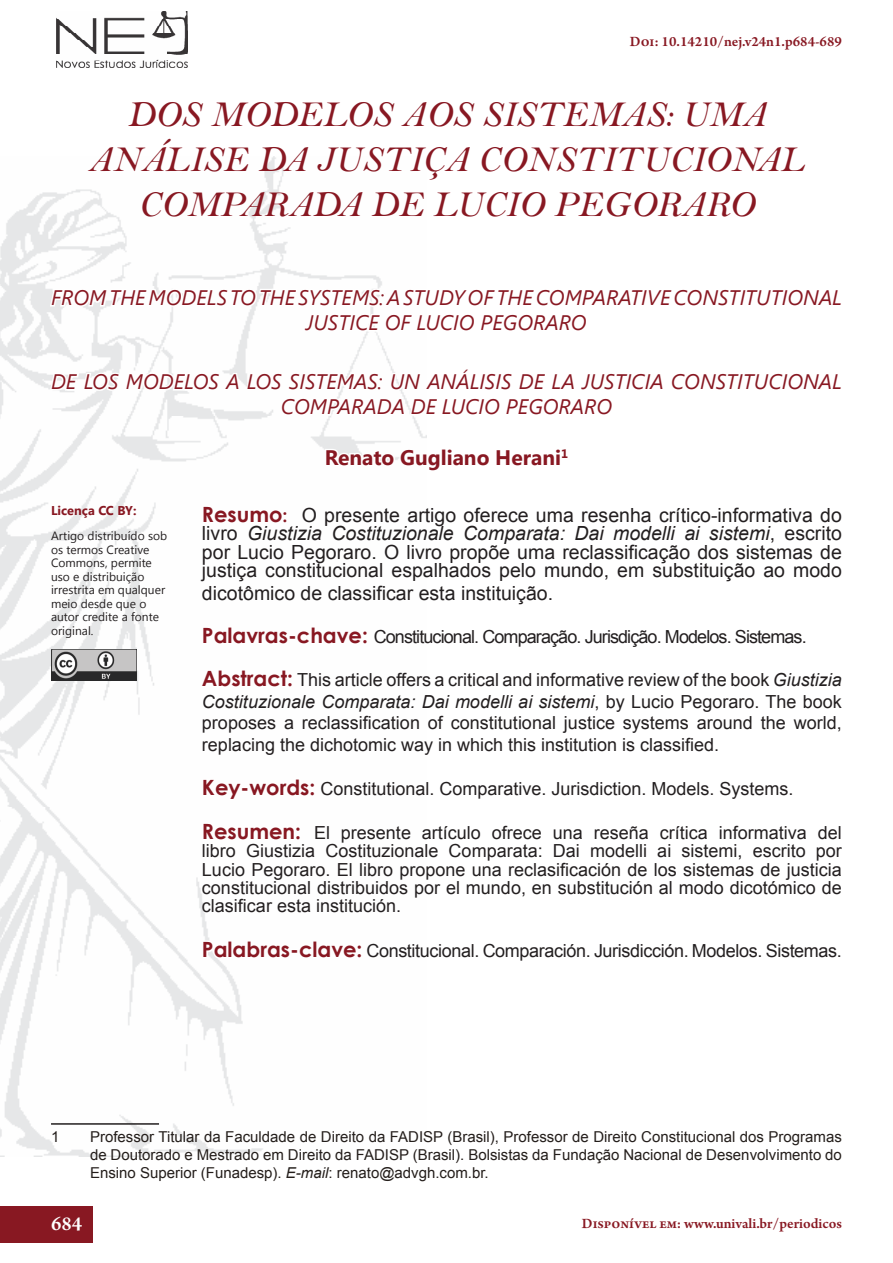
<style>
.page{position:relative;width:893px;height:1263px;background:#fff}
.page>*{position:absolute;margin:0;border:0;box-sizing:border-box;transform-origin:0 0}
.Título{font:37.5px/45px "Bell MT Italic";color:#881822;text-align:center}
.Título_Estrangeiro{font:italic 21px/25.2px "Segoe UI";color:#881822;text-align:center}
.Autor{font:700 21px "Segoe UI";color:#881822}
.Notas_de_Rodapé{font:600 21px "Arno Pro";color:#fff}
.Resumos{font:19.5px/18.5px "Arial";color:#231f20;text-align:justify}
.Resumos-2{font:18px/18.5px "Arial";color:#231f20;text-align:justify}
.Resumos-3{font:18px "Arial";letter-spacing:-.02em;color:#231f20}
.Resumos-4{font:18px "Arial";letter-spacing:-.05em;color:#231f20}
.Notas_de_Rodapé-2{font:15px/18px "Arial";color:#241e1b;text-align:justify}
.t1{font:600 15px "Arno Pro";color:#881822}
.t2{font:700 12.75px "Segoe UI";color:#881822}
.Texto{font:12px/13.5px "Segoe UI";color:#231f20}
.s1{font-family:"Century Gothic";font-weight:700;font-size:21px;color:#881822}
.s2{font-family:"Century Gothic";font-weight:700;font-size:18px;color:#881822}
.s3{font-style:italic}
</style>
<div class="page">
<div style="left:0;top:1206px;width:93px;height:36px;background:#881822"></div>
<img style="left:56px;top:12px;width:131px;height:56px">
<img style="left:0;top:156px;width:426px;height:1001px">
<svg style="left:201px;top:503px;width:90px;height:23px"></svg>
<svg style="left:201px;top:624px;width:170px;height:24px"></svg>
<svg style="left:199px;top:667px;width:97px;height:24px"></svg>
<svg style="left:201px;top:776px;width:117px;height:26px"></svg>
<svg style="left:201px;top:820px;width:103px;height:23px"></svg>
<svg style="left:201px;top:938px;width:164px;height:23px"></svg>
<img style="left:51px;top:649px;width:86px;height:32px">
<svg style="left:48px;top:279px;width:378px;height:66px"></svg>
<svg style="left:48px;top:364px;width:378px;height:56px"></svg>
<svg style="left:323px;top:445px;width:103px;height:29px"></svg>
<hr style="left:51px;top:1123px;width:108px;height:2px;background:#231f20">
<p class="t1" style="left:630px;top:33px;width:214px">Doi: 10.14210/nej.v24n1.p684-689</p>
<p class="Título" style="left:88px;top:91px;width:718px">DOS MODELOS AOS SISTEMAS: UMA<br>ANÁLISE DA JUSTIÇA CONSTITUCIONAL<br>COMPARADA DE LUCIO PEGORARO</p>
<p class="Título_Estrangeiro" style="left:51px;top:284px;width:792px">FROM THE MODELS TO THE SYSTEMS: A STUDY OF THE COMPARATIVE CONSTITUTIONAL<br>JUSTICE OF LUCIO PEGORARO</p>
<p class="Título_Estrangeiro" style="left:51px;top:368px;width:792px">DE LOS MODELOS A LOS SISTEMAS: UN ANÁLISIS DE LA JUSTICIA CONSTITUCIONAL<br>COMPARADA DE LUCIO PEGORARO</p>
<p class="Autor" style="left:325px;top:443px;width:245px">Renato Gugliano Herani<sup>1</sup></p>
<p class="t2" style="left:51px;top:502px;width:87px">Licença CC BY:</p>
<p class="Texto" style="left:51px;top:528px;width:118px">Artigo distribuído sob os termos Creative<br>Commons, permite uso e distribuição irrestrita em qualquer meio desde que o autor credite a fonte original.</p>
<p class="Resumos" style="left:202px;top:506px;width:641px"><span class="s1">Resumo</span><span class="s2">:</span> O presente artigo oferece uma resenha crítico-informativa do livro <span class="s3">Giustizia Costituzionale Comparata: Dai modelli ai sistemi</span>, escrito por Lucio Pegoraro. O livro propõe uma reclassificação dos sistemas de justiça constitucional espalhados pelo mundo, em substituição ao modo</p>
<p class="Resumos" style="left:202px;top:584px;width:353px">dicotômico de classificar esta instituição.</p>
<p class="Resumos-4" style="left:202px;top:625px;width:606px"><span class="s1">Palavras-chave:</span> Constitucional. Comparação. Jurisdição. Modelos. Sistemas.</p>
<p class="Resumos-2" style="left:202px;top:669px;width:641px;line-height:21.6px"><span class="s1">Abstract:</span> This article offers a critical and informative review of the book <span class="s3">Giustizia Costituzionale Comparata: Dai modelli ai sistemi</span>, by Lucio Pegoraro. The book proposes a reclassification of constitutional justice systems around the world, replacing the dichotomic way in which this institution is classified.</p>
<p class="Resumos-2" style="left:202px;top:779px;width:593px"><span class="s1">Key-words:</span> Constitutional. Comparative. Jurisdiction. Models. Systems.</p>
<p class="Resumos-2" style="left:202px;top:823px;width:641px"><span class="s1">Resumen:</span> El presente artículo ofrece una reseña crítica informativa del libro Giustizia Costituzionale Comparata: Dai modelli ai sistemi, escrito por Lucio Pegoraro. El libro propone una reclasificación de los sistemas de justicia constitucional distribuidos por el mundo, en substitución al modo dicotómico de clasificar esta institución.</p>
<p class="Resumos-3" style="left:202px;top:939px;width:641px"><span class="s1">Palabras-clave:</span> Constitucional. Comparación. Jurisdicción. Modelos. Sistemas.</p>
<p class="Notas_de_Rodapé-2" style="left:51px;top:1128px;width:10px">1</p>
<p class="Notas_de_Rodapé-2" style="left:90px;top:1128px;width:753px">Professor Titular da Faculdade de Direito da FADISP (Brasil), Professor de Direito Constitucional dos Programas de Doutorado e Mestrado em Direito da FADISP (Brasil). Bolsistas da Fundação Nacional de Desenvolvimento do Ensino Superior (Funadesp). <span class="s3">E-mail</span>: renato@advgh.com.br.</p>
<p class="Notas_de_Rodapé" style="left:51px;top:1212px;width:33px">684</p>
<p class="t1" style="left:582px;top:1215px;width:261px">Disponível em: www.univali.br/periodicos</p>
</div>
